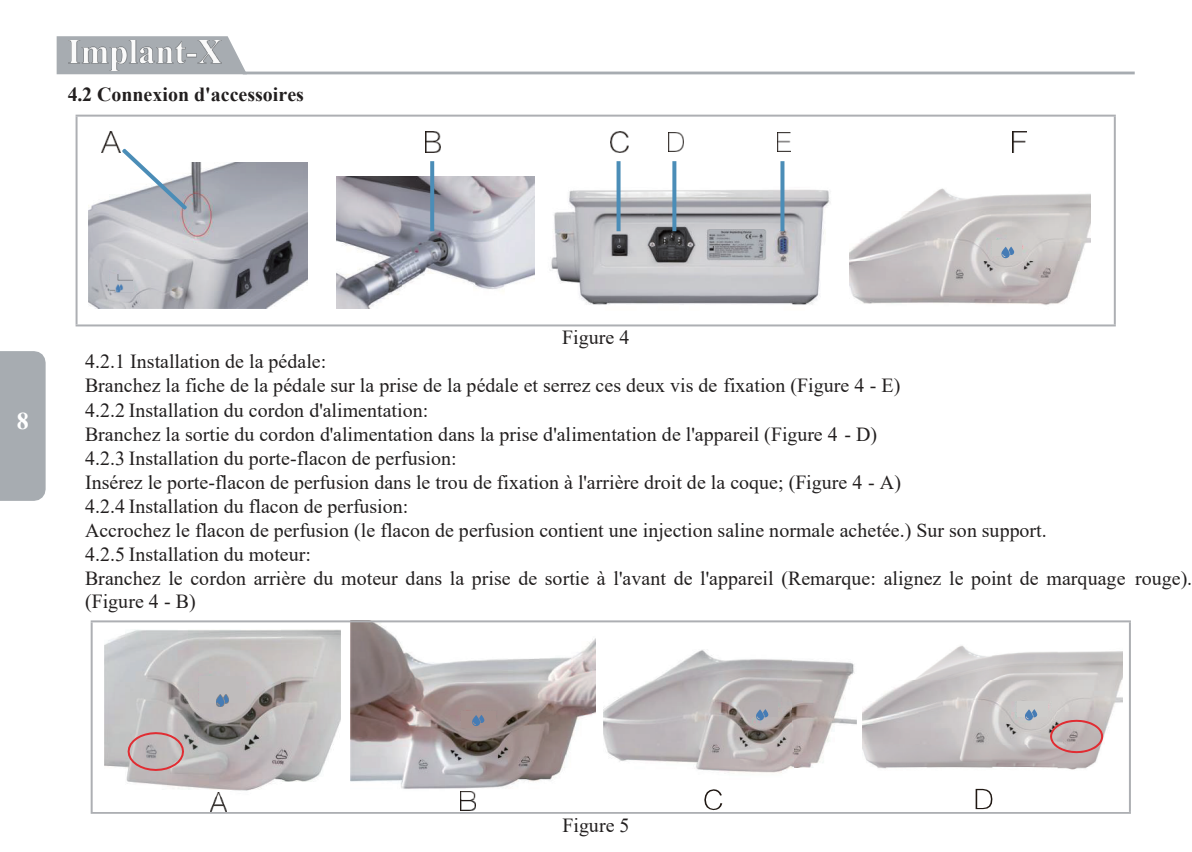
<style>
.page{position:relative;width:1192px;height:852px;background:#fff}
.page>*{position:absolute;margin:0;border:0;box-sizing:border-box;transform-origin:0 0}
.t1{font:700 24px "Times New Roman";color:#fff}
.t2{font:20px/24px "Times New Roman";color:#221f1f}
.t3{font:700 20px "Times New Roman";color:#221f1f}
</style>
<div class="page">
<svg style="left:57px;top:36px;width:188px;height:38px"></svg>
<hr style="left:243px;top:71px;width:891px;height:3px;background:#a7acb1">
<img style="left:69px;top:41px;width:152px;height:30px">
<img style="left:849px;top:188px;width:241px;height:117px">
<hr style="left:1015px;top:256px;width:4px;height:25px;background:#c9c4c3">
<hr style="left:75px;top:324px;width:1040px;height:2px;background:#adafb3">
<hr style="left:75px;top:116px;width:2px;height:208px;background:#adafb3">
<hr style="left:75px;top:114px;width:1040px;height:2px;background:#adafb3">
<hr style="left:1113px;top:116px;width:2px;height:208px;background:#adafb3">
<img style="left:88px;top:162px;width:219px;height:146px">
<img style="left:550px;top:176px;width:281px;height:129px">
<svg style="left:672px;top:161px;width:4px;height:70px"></svg>
<img style="left:610px;top:131px;width:18px;height:21px">
<svg style="left:616px;top:161px;width:4px;height:70px"></svg>
<img style="left:102px;top:132px;width:19px;height:20px">
<svg style="left:122px;top:149px;width:65px;height:60px"></svg>
<svg style="left:780px;top:161px;width:4px;height:70px"></svg>
<img style="left:1012px;top:132px;width:14px;height:20px">
<img style="left:336px;top:176px;width:198px;height:132px">
<img style="left:425px;top:132px;width:15px;height:20px">
<svg style="left:430px;top:161px;width:4px;height:70px"></svg>
<img style="left:668px;top:132px;width:15px;height:19px">
<img style="left:777px;top:132px;width:13px;height:19px">
<div style="left:992px;top:240px;width:29px;height:16px;background:#cbc9c7"></div>
<svg style="left:1001px;top:246px;width:12px;height:12px"></svg>
<img style="left:111px;top:274px;width:21px;height:18px">
<img style="left:210px;top:795px;width:16px;height:15px">
<img style="left:104px;top:629px;width:177px;height:166px">
<img style="left:281px;top:629px;width:59px;height:151px">
<svg style="left:127px;top:731px;width:57px;height:39px"></svg>
<img style="left:460px;top:798px;width:15px;height:11px">
<img style="left:350px;top:622px;width:245px;height:176px">
<img style="left:862px;top:622px;width:260px;height:187px">
<svg style="left:975px;top:788px;width:17px;height:20px"></svg>
<img style="left:603px;top:650px;width:190px;height:161px">
<img style="left:792px;top:658px;width:64px;height:109px">
<svg style="left:704px;top:788px;width:18px;height:21px"></svg>
<svg style="left:1049px;top:719px;width:53px;height:33px"></svg>
<hr style="left:91px;top:811px;width:1039px;height:2px;background:#adafb3">
<hr style="left:91px;top:622px;width:2px;height:189px;background:#adafb3">
<hr style="left:91px;top:620px;width:1039px;height:2px;background:#adafb3">
<hr style="left:1128px;top:622px;width:2px;height:189px;background:#adafb3">
<div style="left:199px;top:676px;width:46px;height:26px;background:#bfbcbc"></div>
<div style="left:461px;top:710px;width:34px;height:16px;background:#a5908d"></div>
<div style="left:750px;top:702px;width:27px;height:14px;background:#b6b0b2"></div>
<div style="left:1016px;top:700px;width:31px;height:16px;background:#cecdcb"></div>
<svg style="left:1024px;top:709px;width:12px;height:11px"></svg>
<svg style="left:755px;top:709px;width:13px;height:11px"></svg>
<svg style="left:472px;top:715px;width:12px;height:10px"></svg>
<svg style="left:216px;top:694px;width:12px;height:11px"></svg>
<div style="left:0;top:351px;width:46px;height:149px;background:#a7acb1"></div>
<p class="t3" style="left:68px;top:80px;width:237px">4.2 Connexion d'accessoires</p>
<p class="t1" style="left:17px;top:403px;width:13px">8</p>
<p class="t2" style="left:562px;top:325px;width:69px">Figure 4</p>
<p class="t2" style="left:85px;top:349px;width:1108px">4.2.1 Installation de la pédale:<br>Branchez la fiche de la pédale sur la prise de la pédale et serrez ces deux vis de fixation (Figure 4 - E)<br>4.2.2 Installation du cordon d'alimentation:<br>Branchez la sortie du cordon d'alimentation dans la prise d'alimentation de l'appareil (Figure 4 - D)<br>4.2.3 Installation du porte-flacon de perfusion:<br>Insérez le porte-flacon de perfusion dans le trou de fixation à l'arrière droit de la coque; (Figure 4 - A)<br>4.2.4 Installation du flacon de perfusion:<br>Accrochez le flacon de perfusion (le flacon de perfusion contient une injection saline normale achetée.) Sur son support.<br>4.2.5 Installation du moteur:<br>Branchez le cordon arrière du moteur dans la prise de sortie à l'avant de l'appareil (Remarque: alignez le point de marquage rouge). (Figure 4 - B)</p>
<p class="t2" style="left:562px;top:812px;width:69px">Figure 5</p>
</div>
